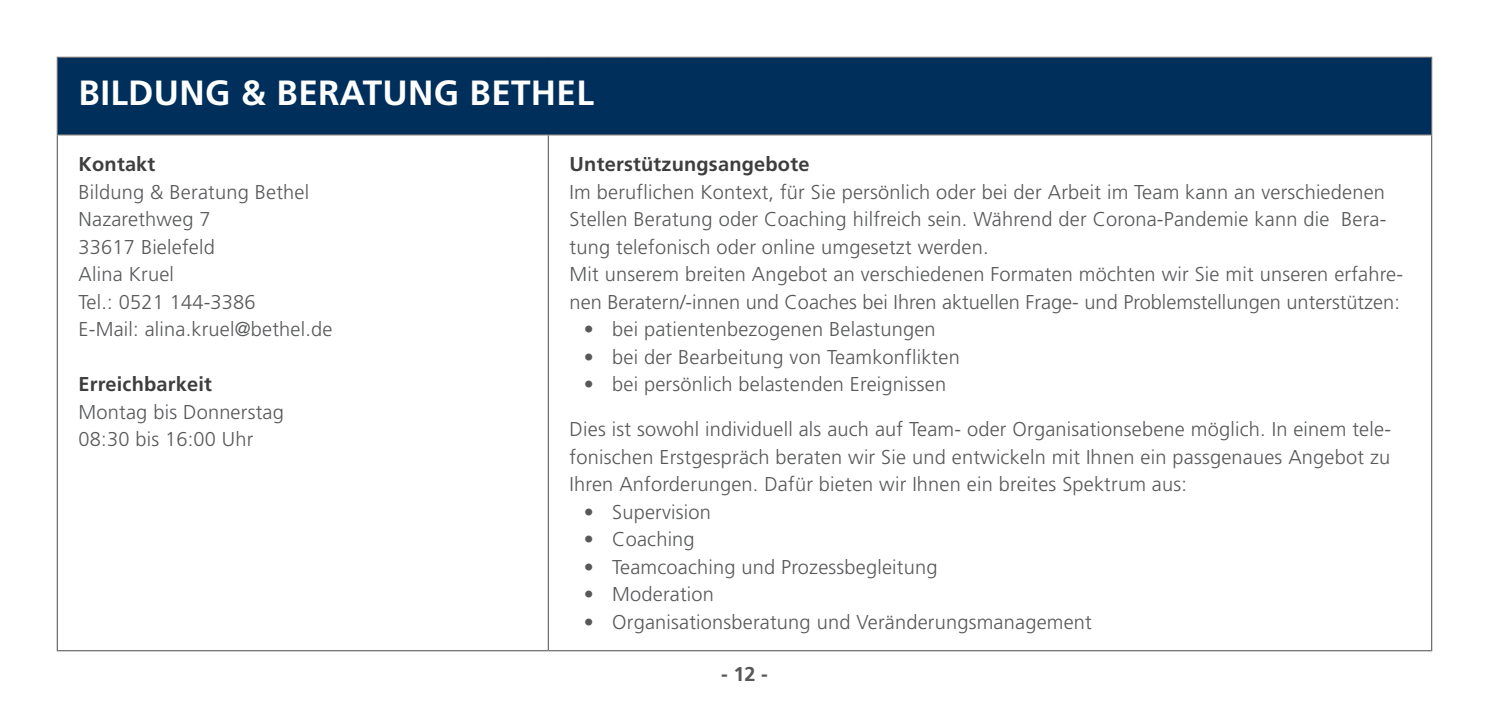
<style>
.page{position:relative;width:1489px;height:709px;background:#fff}
.page>*{position:absolute;margin:0;border:0;box-sizing:border-box;transform-origin:0 0}
.t1{font:700 35px "Frutiger LT Std";letter-spacing:.01em;color:#fff}
.t2{font:300 20px/27.5px "Frutiger LT Std";letter-spacing:.01em;color:#57585a;text-align:justify}
.t3{font:700 20px "Frutiger LT Std";letter-spacing:.01em;color:#3e3e3f}
.t4{font:700 20px "Frutiger LT Std";color:#57585a}
.s1{font-weight:900}
</style>
<div class="page">
<div style="left:57px;top:57px;width:1374px;height:78px;background:#002f5b"></div>
<hr style="left:57px;top:57px;width:491px;height:1px;background:#6c6d70">
<hr style="left:57px;top:58px;width:1px;height:76px;background:#6c6d70">
<hr style="left:548px;top:57px;width:883px;height:1px;background:#6c6d70">
<hr style="left:1430px;top:58px;width:1px;height:76px;background:#6c6d70">
<hr style="left:57px;top:134px;width:491px;height:1px;background:#6c6d70">
<hr style="left:57px;top:135px;width:1px;height:515px;background:#6c6d70">
<hr style="left:548px;top:134px;width:883px;height:1px;background:#6c6d70">
<hr style="left:547px;top:135px;width:2px;height:515px;background:#6c6d70">
<hr style="left:1430px;top:135px;width:1px;height:515px;background:#6c6d70">
<hr style="left:57px;top:650px;width:491px;height:1px;background:#6c6d70">
<hr style="left:548px;top:650px;width:883px;height:1px;background:#6c6d70">
<p class="t1" style="left:79px;top:72px;width:517px">BILDUNG &amp; BERATUNG BETHEL</p>
<p class="t3" style="left:79px;top:152px;width:78px">Kontakt</p>
<p class="t2" style="left:79px;top:178px;width:232px">Bildung &amp; Beratung Bethel</p>
<p class="t2" style="left:79px;top:206px;width:134px">Nazarethweg 7</p>
<p class="t2" style="left:79px;top:233px;width:138px">33617 Bielefeld</p>
<p class="t2" style="left:79px;top:261px;width:97px">Alina Kruel</p>
<p class="t2" style="left:79px;top:288px;width:179px">Tel.: 0521 144-3386</p>
<p class="t2" style="left:79px;top:316px;width:255px">E-Mail: alina.kruel@bethel.de</p>
<p class="t3" style="left:79px;top:372px;width:135px">Erreichbarkeit</p>
<p class="t2" style="left:79px;top:398px;width:207px">Montag bis Donnerstag</p>
<p class="t2" style="left:79px;top:426px;width:176px">08:30 bis 16:00 Uhr</p>
<p class="t3" style="left:569px;top:152px;width:241px">Unterstützungsangebote</p>
<p class="t2" style="left:569px;top:178px;width:818px">Im beruflichen Kontext, für Sie persönlich oder bei der Arbeit im Team kann an verschiedenen Stellen Beratung oder Coaching hilfreich sein. Während der Corona-Pandemie kann die Bera&shy;tung telefonisch oder online umgesetzt werden.</p>
<p class="t2" style="left:569px;top:261px;width:835px">Mit unserem breiten Angebot an verschiedenen Formaten möchten wir Sie mit unseren erfahre&shy;nen Beratern/-innen und Coaches bei Ihren aktuellen Frage- und Problemstellungen unterstützen:</p>
<p class="t2" style="left:583px;top:316px;width:353px"><span class="s1">•</span> bei patientenbezogenen Belastungen</p>
<p class="t2" style="left:583px;top:343px;width:377px"><span class="s1">•</span> bei der Bearbeitung von Teamkonflikten</p>
<p class="t2" style="left:583px;top:371px;width:364px"><span class="s1">•</span> bei persönlich belastenden Ereignissen</p>
<p class="t2" style="left:569px;top:416px;width:822px">Dies ist sowohl individuell als auch auf Team- oder Organisationsebene möglich. In einem tele&shy;fonischen Erstgespräch beraten wir Sie und entwickeln mit Ihnen ein passgenaues Angebot zu Ihren Anforderungen. Dafür bieten wir Ihnen ein breites Spektrum aus:</p>
<p class="t2" style="left:583px;top:498px;width:129px"><span class="s1">•</span> Supervision</p>
<p class="t2" style="left:583px;top:526px;width:112px"><span class="s1">•</span> Coaching</p>
<p class="t2" style="left:583px;top:553px;width:355px"><span class="s1">•</span> Teamcoaching und Prozessbegleitung</p>
<p class="t2" style="left:583px;top:581px;width:132px"><span class="s1">•</span> Moderation</p>
<p class="t2" style="left:583px;top:608px;width:509px"><span class="s1">•</span> Organisationsberatung und Veränderungsmanagement</p>
<p class="t4" style="left:721px;top:662px;width:48px">- 12 -</p>
</div>
